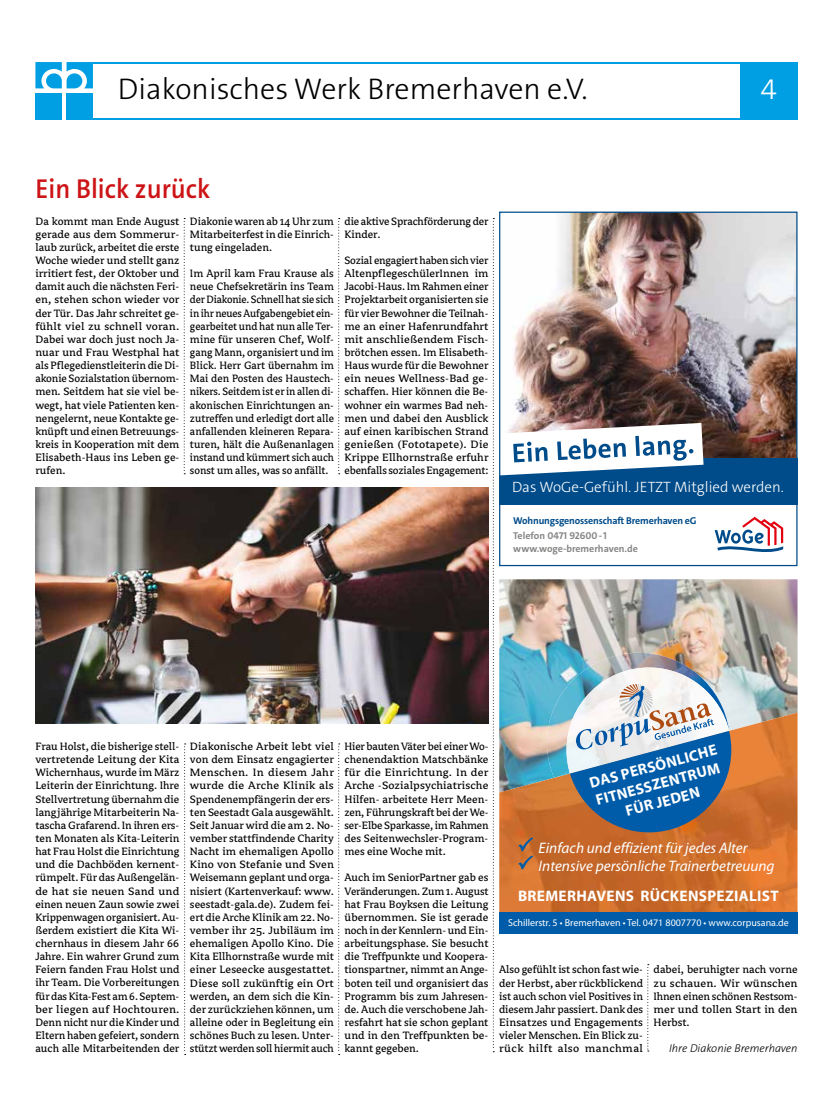
<style>
.page{position:relative;width:833px;height:1117px;background:#fff}
.page>*{position:absolute;margin:0;border:0;box-sizing:border-box;transform-origin:0 0}
.t1{font:300 30px "The Sans B3";color:#000}
.t2{font:300 30px "The Sans B3";color:#fff}
.t3{font:600 27.5px "The Sans B6";color:#cd1316;scale:.95 1}
.t4{font:italic 15.25px/18px "Myriad Pro";color:#fff}
.t5{font:700 15.25px/18.2px "Myriad Pro";letter-spacing:.02em;color:#fff;text-align:center}
.t6{font:300 15px "The Sans C4 s";color:#fff}
.t7{font:11.88px/13.1px "Avance";color:#000;text-align:justify}
.t8{font:11.88px/13.1px "Avance";color:#000;text-align:justify;scale:1.04 1}
.t9{font:italic 300 11.25px "The Sans B3";color:#000}
.t10{font:10px "Myriad Pro";color:#fff}
.t11{font:700 10px/13.1px "The Sans C4 s";color:#878786}
.t12{font:700 10px "The Sans C4 s";letter-spacing:-.015em;color:#004c8a}
</style>
<div class="page">
<hr style="left:93px;top:62px;width:704px;height:2px;background:#009ee3">
<hr style="left:93px;top:118px;width:704px;height:1px;background:#009ee3">
<div style="left:740px;top:62px;width:57px;height:57px;background:#009ee3"></div>
<svg style="left:35px;top:62px;width:58px;height:26px"></svg>
<div style="left:35px;top:93px;width:27px;height:26px;background:#009ee3"></div>
<div style="left:67px;top:93px;width:26px;height:26px;background:#009ee3"></div>
<svg style="left:184px;top:218px;width:1px;height:256px"></svg>
<svg style="left:338px;top:218px;width:2px;height:256px"></svg>
<svg style="left:338px;top:743px;width:2px;height:308px"></svg>
<svg style="left:184px;top:743px;width:2px;height:308px"></svg>
<img style="left:35px;top:487px;width:453px;height:236px">
<img style="left:560px;top:213px;width:235px;height:245px">
<div style="left:499px;top:458px;width:298px;height:46px;background:#004c8a"></div>
<div style="left:713px;top:515px;width:72px;height:39px;background:#fff;opacity:.75"></div>
<img style="left:783px;top:712px;width:14px;height:174px">
<img style="left:783px;top:886px;width:14px;height:26px">
<div style="left:499px;top:912px;width:298px;height:21px;background:#005ca9"></div>
<img style="left:493px;top:218px;width:290px;height:833px">
<h1 class="t1" style="left:118px;top:74px;width:471px">Diakonisches Werk Bremerhaven e.V.</h1>
<h1 class="t2" style="left:760px;top:74px;width:18px">4</h1>
<h2 class="t3" style="left:35px;top:175px;width:186px">Ein Blick zurück</h2>
<p class="t7" style="left:35px;top:215px;width:145px">Da kommt man Ende August gerade aus dem Sommerur&shy;laub zurück, arbeitet die erste Woche wieder und stellt ganz irritiert fest, der Oktober und damit auch die nächsten Feri&shy;en, stehen schon wieder vor der Tür. Das Jahr schreitet ge&shy;fühlt viel zu schnell voran.<br>Dabei war doch just noch Ja&shy;nuar und Frau Westphal hat als Pflegedienstleiterin die Di&shy;akonie Sozialstation übernom&shy;men. Seitdem hat sie viel be&shy;wegt, hat viele Patienten ken&shy;nengelernt, neue Kontakte ge&shy;knüpft und einen Betreuungs&shy;kreis in Kooperation mit dem Elisabeth-Haus ins Leben ge&shy;rufen.</p>
<p class="t7" style="left:190px;top:215px;width:145px">Diakonie waren ab 14 Uhr zum Mitarbeiterfest in die Einrich&shy;tung eingeladen.</p>
<p class="t7" style="left:190px;top:267px;width:145px">Im April kam Frau Krause als neue Chefsekretärin ins Team der Diakonie. Schnell hat sie sich in ihr neues Aufgabengebiet ein&shy;gearbeitet und hat nun alle Ter&shy;mine für unseren Chef, Wolf&shy;gang Mann, organisiert und im Blick. Herr Gart übernahm im Mai den Posten des Haustech&shy;nikers. Seitdem ist er in allen di&shy;akonischen Einrichtungen an&shy;zutreffen und erledigt dort alle anfallenden kleineren Repara&shy;turen, hält die Außenanlagen instand und kümmert sich auch sonst um alles, was so anfällt.</p>
<p class="t7" style="left:344px;top:215px;width:145px">die aktive Sprachförderung der<br>Kinder.</p>
<p class="t7" style="left:344px;top:254px;width:145px">Sozial engagiert haben sich vier AltenpflegeschülerInnen im Jacobi-Haus. Im Rahmen einer Projektarbeit organisierten sie für vier Bewohner die Teilnah&shy;me an einer Hafenrundfahrt mit anschließendem Fisch&shy;brötchen essen. Im Elisabeth-Haus wurde für die Bewohner ein neues Wellness-Bad ge&shy;schaffen. Hier können die Be&shy;wohner ein warmes Bad neh&shy;men und dabei den Ausblick auf einen karibischen Strand genießen (Fototapete). Die Krippe Ellhornstraße erfuhr ebenfalls soziales Engagement:</p>
<p class="t6" style="left:512px;top:477px;width:273px">Das WoGe-Gefühl. JETZT Mitglied werden.</p>
<p class="t11" style="left:513px;top:529px;width:126px">Telefon 0471 92600 - 1 www.woge-bremerhaven.de</p>
<p class="t12" style="left:513px;top:514px;width:185px">Wohnungsgenossenschaft Bremerhaven eG</p>
<p class="t7" style="left:35px;top:740px;width:145px">Frau Holst, die bisherige stell&shy;vertretende Leitung der Kita Wichernhaus, wurde im März Leiterin der Einrichtung. Ihre Stellvertretung übernahm die langjährige Mitarbeiterin Na&shy;tascha Grafarend. In ihren ers&shy;ten Monaten als Kita-Leiterin hat Frau Holst die Einrichtung und die Dachböden kernent&shy;rümpelt. Für das Außengelän&shy;de hat sie neuen Sand und einen neuen Zaun sowie zwei Krippenwagen organisiert. Au&shy;ßerdem existiert die Kita Wi&shy;chernhaus in diesem Jahr 66<br>Jahre. Ein wahrer Grund zum Feiern fanden Frau Holst und ihr Team. Die Vorbereitungen für das Kita-Fest am 6. Septem&shy;ber liegen auf Hochtouren.<br>Denn nicht nur die Kinder und Eltern haben gefeiert, sondern auch alle Mitarbeitenden der</p>
<p class="t8" style="left:190px;top:740px;width:140px">Diakonische Arbeit lebt viel von dem Einsatz engagierter Menschen. In diesem Jahr wurde die Arche Klinik als Spendenempfängerin der ers&shy;ten Seestadt Gala ausgewählt.<br>Seit Januar wird die am 2. No&shy;vember stattfindende Charity Nacht im ehemaligen Apollo Kino von Stefanie und Sven Weisemann geplant und orga&shy;nisiert (Kartenverkauf: www. seestadt-gala.de). Zudem fei&shy;ert die Arche Klinik am 22. No&shy;vember ihr 25. Jubiläum im ehemaligen Apollo Kino. Die Kita Ellhornstraße wurde mit einer Leseecke ausgestattet.<br>Diese soll zukünftig ein Ort werden, an dem sich die Kin&shy;der zurückziehen können, um alleine oder in Begleitung ein schönes Buch zu lesen. Unter&shy;stützt werden soll hiermit auch</p>
<p class="t7" style="left:344px;top:740px;width:145px">Hier bauten Väter bei einer Wo&shy;chenendaktion Matschbänke für die Einrichtung. In der Arche -Sozialpsychiatrische Hilfen- arbeitete Herr Meen&shy;zen, Führungskraft bei der We&shy;ser-Elbe Sparkasse, im Rahmen des Seitenwechsler-Program&shy;mes eine Woche mit.</p>
<p class="t7" style="left:344px;top:871px;width:145px">Auch im SeniorPartner gab es Veränderungen. Zum 1. August hat Frau Boyksen die Leitung übernommen. Sie ist gerade noch in der Kennlern- und Ein&shy;arbeitungsphase. Sie besucht die Treffpunkte und Koopera&shy;tionspartner, nimmt an Ange&shy;boten teil und organisiert das Programm bis zum Jahresen&shy;de. Auch die verschobene Jah&shy;resfahrt hat sie schon geplant und in den Treffpunkten be&shy;kannt gegeben.</p>
<p class="t5" style="left:587px;top:773px;width:133px;rotate:-15deg">DAS PERSÖNLICHE<br>FITNESSZENTRUM<br>FÜR JEDEN</p>
<p class="t4" style="left:538px;top:838px;width:237px">Einfach und effizient für jedes Alter<br>Intensive persönliche Trainerbetreuung</p>
<p class="t5" style="left:518px;top:885px;width:262px">BREMERHAVENS RÜCKENSPEZIALIST</p>
<p class="t10" style="left:508px;top:915px;width:282px">Schillerstr. 5 • Bremerhaven • Tel. 0471 8007770 • www.corpusana.de</p>
<p class="t7" style="left:499px;top:963px;width:145px">Also gefühlt ist schon fast wie&shy;der Herbst, aber rückblickend ist auch schon viel Positives in diesem Jahr passiert. Dank des Einsatzes und Engagements vieler Menschen. Ein Blick zu&shy;rück hilft also manchmal</p>
<p class="t7" style="left:653px;top:963px;width:145px">dabei, beruhigter nach vorne zu schauen. Wir wünschen Ihnen einen schönen Restsom&shy;mer und tollen Start in den Herbst.</p>
<p class="t9" style="left:669px;top:1042px;width:130px">Ihre Diakonie Bremerhaven</p>
</div>
